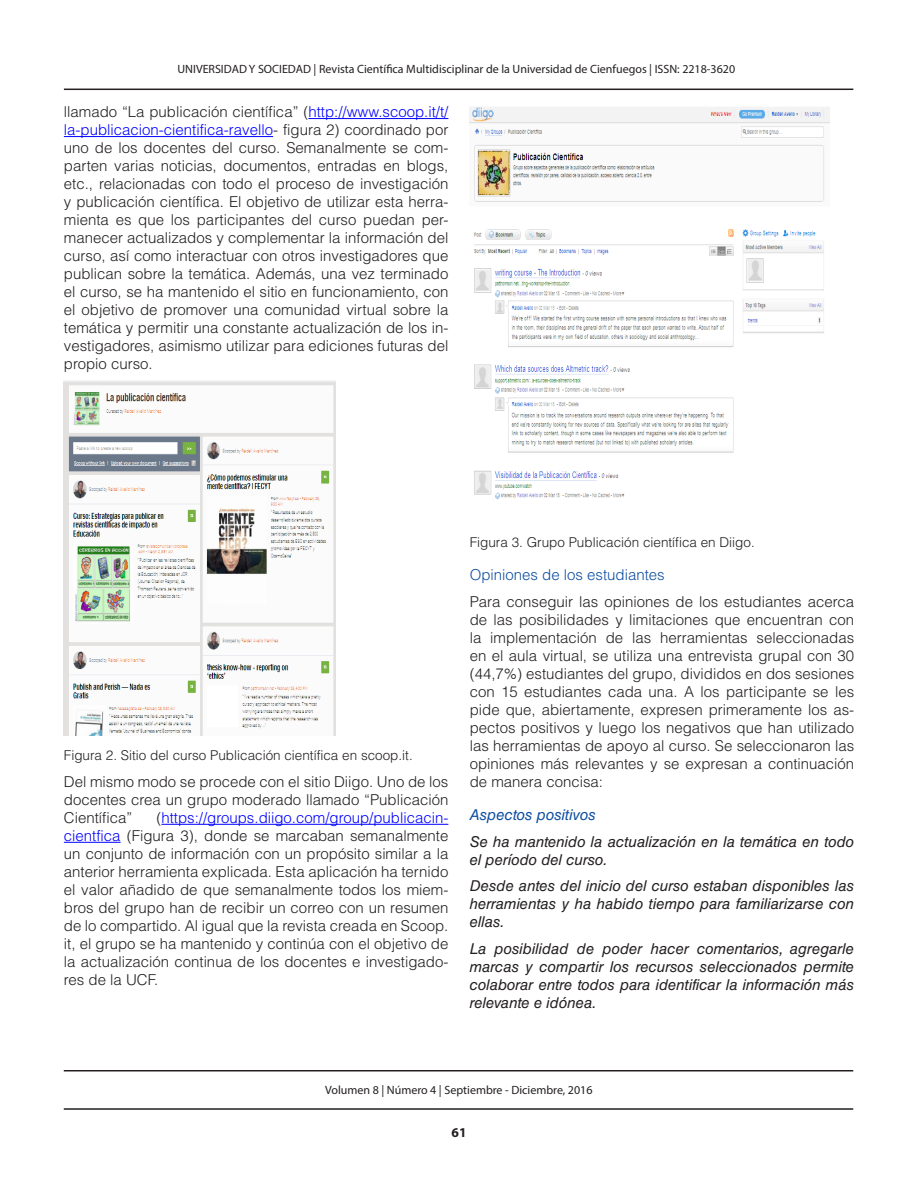
<style>
.page{position:relative;width:918px;height:1188px;background:#fff}
.page>*{position:absolute;margin:0;border:0;box-sizing:border-box;transform-origin:0 0}
.TEXTO{font:300 15px/18px "Helvetica LT Std";color:#231f20;text-align:justify}
.TEXTO-2{font:italic 15px/18px "Helvetica LT Std";color:#231f20;text-align:justify}
.TITULOS_AZUL{font:300 15px "Helvetica LT Std";color:#0d4da1}
.TITULOS_AZUL-2{font:italic 15px "Helvetica LT Std";color:#0d4da1}
.pie_de_foto{font:300 13.5px "Helvetica LT Std";color:#231f20}
.t1{font:700 13.5px "Myriad Pro";color:#231f20}
.t2{font:12px "Myriad Pro";color:#231f20}
.s1{color:#00f}
</style>
<div class="page">
<hr style="left:64px;top:89px;width:789px;height:1px;background:#231f20">
<hr style="left:64px;top:1108px;width:789px;height:2px;background:#231f20">
<hr style="left:64px;top:1070px;width:789px;height:1px;background:#231f20">
<hr style="left:308px;top:118px;width:140px;height:1px;background:#00f">
<hr style="left:64px;top:136px;width:209px;height:1px;background:#00f">
<hr style="left:161px;top:824px;width:287px;height:1px;background:#00f">
<hr style="left:64px;top:842px;width:57px;height:1px;background:#00f">
<img style="left:64px;top:381px;width:272px;height:355px">
<img style="left:470px;top:107px;width:359px;height:393px">
<p class="t2" style="left:177px;top:61px;width:559px">UNIVERSIDAD Y SOCIEDAD | Revista Científica Multidisciplinar de la Universidad de Cienfuegos | ISSN: 2218-3620</p>
<p class="TEXTO" style="left:64px;top:103px;width:386px">llamado “La publicación científica” (<span class="s1">http://www.scoop.it/t/ la-publicacion-cientifica-ravello</span>- figura 2) coordinado por uno de los docentes del curso. Semanalmente se com&shy;parten varias noticias, documentos, entradas en blogs, etc., relacionadas con todo el proceso de investigación y publicación científica. El objetivo de utilizar esta herra&shy;mienta es que los participantes del curso puedan per&shy;manecer actualizados y complementar la información del curso, así como interactuar con otros investigadores que publican sobre la temática. Además, una vez terminado el curso, se ha mantenido el sitio en funcionamiento, con el objetivo de promover una comunidad virtual sobre la temática y permitir una constante actualización de los in&shy;vestigadores, asimismo utilizar para ediciones futuras del propio curso.</p>
<p class="pie_de_foto" style="left:64px;top:747px;width:350px">Figura 2. Sitio del curso Publicación científica en scoop.it.</p>
<p class="TEXTO" style="left:64px;top:772px;width:386px">Del mismo modo se procede con el sitio Diigo. Uno de los docentes crea un grupo moderado llamado “Publicación Científica”</p>
<p class="TEXTO" style="left:64px;top:808px;width:386px;text-indent:93px">(<span class="s1">https://groups.diigo.com/group/publicacin&shy;cientfica</span> (Figura 3), donde se marcaban semanalmente un conjunto de información con un propósito similar a la anterior herramienta explicada. Esta aplicación ha ternido el valor añadido de que semanalmente todos los miem&shy;bros del grupo han de recibir un correo con un resumen de lo compartido. Al igual que la revista creada en Scoop. it, el grupo se ha mantenido y continúa con el objetivo de la actualización continua de los docentes e investigado&shy;res de la UCF.</p>
<p class="pie_de_foto" style="left:470px;top:533px;width:287px">Figura 3. Grupo Publicación científica en Diigo.</p>
<p class="TITULOS_AZUL" style="left:470px;top:565px;width:197px">Opiniones de los estudiantes</p>
<p class="TEXTO" style="left:470px;top:592px;width:386px">Para conseguir las opiniones de los estudiantes acerca de las posibilidades y limitaciones que encuentran con la implementación de las herramientas seleccionadas en el aula virtual, se utiliza una entrevista grupal con 30 (44,7%) estudiantes del grupo, divididos en dos sesiones con 15 estudiantes cada una. A los participante se les pide que, abiertamente, expresen primeramente los as&shy;pectos positivos y luego los negativos que han utilizado las herramientas de apoyo al curso. Se seleccionaron las opiniones más relevantes y se expresan a continuación de manera concisa:</p>
<p class="TITULOS_AZUL-2" style="left:470px;top:806px;width:128px">Aspectos positivos</p>
<p class="TEXTO-2" style="left:470px;top:832px;width:386px">Se ha mantenido la actualización en la temática en todo el período del curso.</p>
<p class="TEXTO-2" style="left:470px;top:877px;width:386px">Desde antes del inicio del curso estaban disponibles las herramientas y ha habido tiempo para familiarizarse con ellas.</p>
<p class="TEXTO-2" style="left:470px;top:939px;width:386px">La posibilidad de poder hacer comentarios, agregarle marcas y compartir los recursos seleccionados permite colaborar entre todos para identificar la información más relevante e idónea.</p>
<p class="t2" style="left:325px;top:1083px;width:269px">Volumen 8 | Número 4 | Septiembre - Diciembre, 2016</p>
<p class="t1" style="left:452px;top:1124px;width:16px">61</p>
</div>
